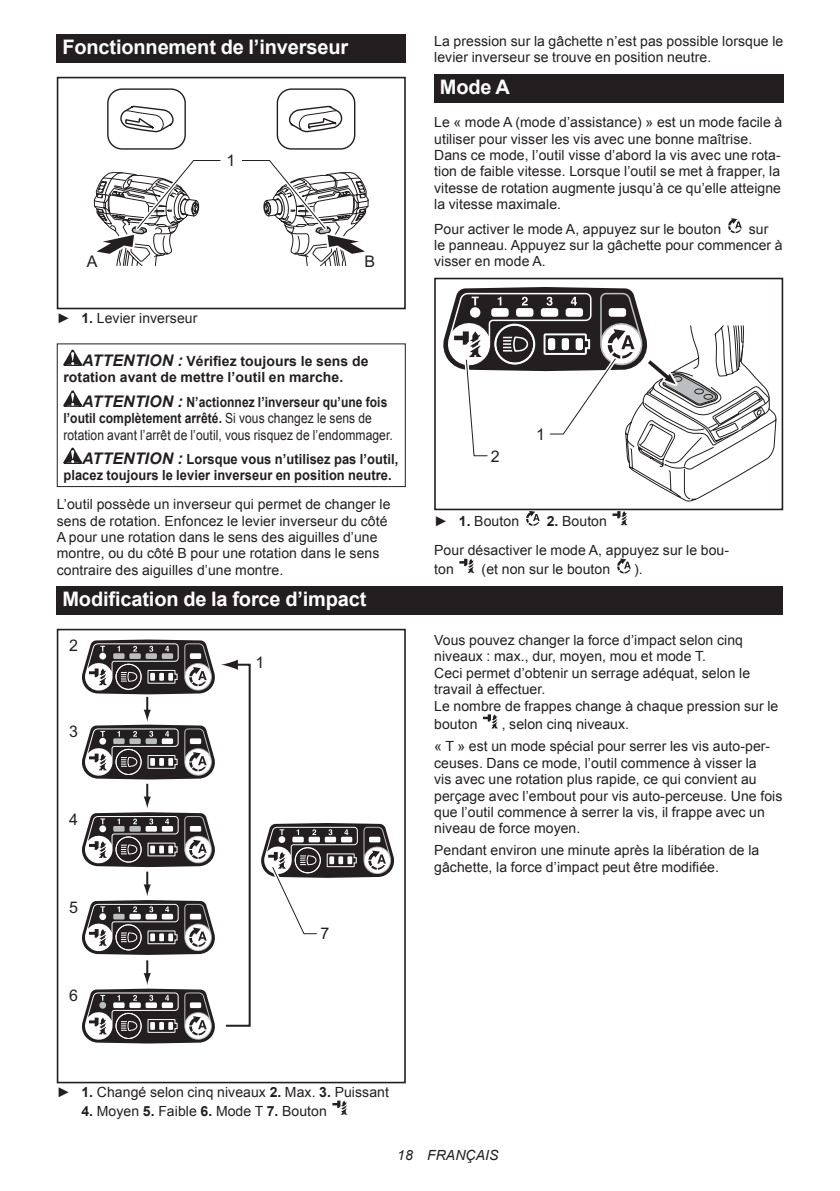
<style>
.page{position:relative;width:840px;height:1191px;background:#fff}
.page>*{position:absolute;margin:0;border:0;box-sizing:border-box;transform-origin:0 0}
.t1{font:700 20px "Arial";letter-spacing:-.01em;color:#fff}
.t2{font:16px "Arial";color:#231f20}
.t3{font:14px/16.4px "Arial";letter-spacing:.005em;color:#231f20}
.t4{font:14px/16.4px "Arial";letter-spacing:.005em;color:#231f20;scale:.86 1}
.t5{font:700 14px/16.4px "Arial";letter-spacing:.005em;color:#231f20;scale:.92 1}
.t6{font:700 14px/16.4px "Arial";letter-spacing:.005em;color:#231f20}
.t7{font:italic 14px "Arial";letter-spacing:.005em;color:#231f20}
.s1{font-weight:700}
.s2{font-style:italic;font-size:16px}
.s3{font-weight:700;font-style:italic;font-size:16px}
</style>
<div class="page">
<div style="left:57px;top:34px;width:348px;height:29px;background:#231f20"></div>
<svg style="left:107px;top:88px;width:249px;height:62px"></svg>
<div style="left:57px;top:77px;width:348px;height:232px;border:2px solid #231f20"></div>
<svg style="left:93px;top:160px;width:276px;height:106px"></svg>
<svg style="left:63px;top:349px;width:19px;height:17px"></svg>
<svg style="left:63px;top:390px;width:19px;height:17px"></svg>
<svg style="left:63px;top:447px;width:19px;height:17px"></svg>
<div style="left:57px;top:343px;width:348px;height:144px;border:1px solid #231f20"></div>
<div style="left:434px;top:74px;width:348px;height:28px;background:#231f20"></div>
<svg style="left:728px;top:218px;width:14px;height:15px"></svg>
<div style="left:434px;top:278px;width:348px;height:232px;border:2px solid #231f20"></div>
<svg style="left:443px;top:287px;width:333px;height:214px"></svg>
<svg style="left:526px;top:511px;width:14px;height:15px"></svg>
<svg style="left:612px;top:511px;width:15px;height:14px"></svg>
<svg style="left:459px;top:559px;width:15px;height:14px"></svg>
<svg style="left:617px;top:558px;width:14px;height:16px"></svg>
<div style="left:57px;top:586px;width:725px;height:28px;background:#231f20"></div>
<div style="left:57px;top:629px;width:348px;height:454px;border:2px solid #231f20"></div>
<svg style="left:221px;top:659px;width:30px;height:368px"></svg>
<svg style="left:82px;top:639px;width:133px;height:404px"></svg>
<svg style="left:261px;top:823px;width:133px;height:112px"></svg>
<svg style="left:332px;top:1100px;width:16px;height:15px"></svg>
<svg style="left:483px;top:714px;width:15px;height:15px"></svg>
<h1 class="t1" style="left:62px;top:34px;width:287px">Fonctionnement de l’inverseur</h1>
<p class="t2" style="left:226px;top:150px;width:10px">1</p>
<p class="t2" style="left:87px;top:250px;width:12px">A</p>
<p class="t2" style="left:364px;top:250px;width:12px">B</p>
<p class="t3" style="left:57px;top:310px;width:142px">► <span class="s1">1.</span> Levier inverseur</p>
<p class="t6" style="left:63px;top:353px;width:306px;text-indent:19px"><span class="s2">ATTENTION :</span> Vérifiez toujours le sens de rotation avant de mettre l’outil en marche.</p>
<p class="t4" style="left:63px;top:394px;width:384px;text-indent:19px"><span class="s3">ATTENTION :</span> <span class="s1">N’actionnez l’inverseur qu’une fois l’outil complètement arrêté.</span> Si vous changez le sens de rotation avant l’arrêt de l’outil, vous risquez de l’endommager.</p>
<p class="t5" style="left:63px;top:451px;width:365px;text-indent:19px"><span class="s2">ATTENTION :</span> Lorsque vous n’utilisez pas l’outil, placez toujours le levier inverseur en position neutre.</p>
<p class="t3" style="left:57px;top:496px;width:335px">L’outil possède un inverseur qui permet de changer le sens de rotation. Enfoncez le levier inverseur du côté A pour une rotation dans le sens des aiguilles d’une montre, ou du côté B pour une rotation dans le sens contraire des aiguilles d’une montre.</p>
<h1 class="t1" style="left:62px;top:585px;width:305px">Modification de la force d’impact</h1>
<p class="t2" style="left:69px;top:634px;width:10px">2</p>
<p class="t2" style="left:255px;top:652px;width:10px">1</p>
<p class="t2" style="left:69px;top:721px;width:10px">3</p>
<p class="t2" style="left:69px;top:808px;width:10px">4</p>
<p class="t2" style="left:69px;top:896px;width:10px">5</p>
<p class="t2" style="left:69px;top:985px;width:10px">6</p>
<p class="t2" style="left:320px;top:923px;width:10px">7</p>
<p class="t3" style="left:57px;top:1084px;width:333px">► <span class="s1">1.</span> Changé selon cinq niveaux <span class="s1">2.</span> Max. <span class="s1">3.</span> Puissant</p>
<p class="t3" style="left:81px;top:1102px;width:247px"><span class="s1">4.</span> Moyen <span class="s1">5.</span> Faible <span class="s1">6.</span> Mode T <span class="s1">7.</span> Bouton</p>
<p class="t3" style="left:434px;top:33px;width:350px">La pression sur la gâchette n’est pas possible lorsque le levier inverseur se trouve en position neutre.</p>
<h1 class="t1" style="left:439px;top:73px;width:72px">Mode A</h1>
<p class="t3" style="left:434px;top:114px;width:349px">Le « mode A (mode d’assistance) » est un mode facile à utiliser pour visser les vis avec une bonne maîtrise.<br>Dans ce mode, l’outil visse d’abord la vis avec une rota&shy;tion de faible vitesse. Lorsque l’outil se met à frapper, la vitesse de rotation augmente jusqu’à ce qu’elle atteigne la vitesse maximale.</p>
<p class="t3" style="left:434px;top:220px;width:288px">Pour activer le mode A, appuyez sur le bouton</p>
<p class="t3" style="left:434px;top:220px;width:350px;text-indent:314px">sur le panneau. Appuyez sur la gâchette pour commencer à visser en mode A.</p>
<p class="t2" style="left:490px;top:446px;width:10px">2</p>
<p class="t2" style="left:535px;top:424px;width:10px">1</p>
<p class="t3" style="left:434px;top:507px;width:296px;line-height:28.8px;text-indent:112px"><span class="s1">2.</span> Bouton<br>Pour désactiver le mode A, appuyez sur le bou-</p>
<p class="t3" style="left:434px;top:561px;width:21px">ton</p>
<p class="t3" style="left:481px;top:561px;width:130px">(et non sur le bouton</p>
<p class="t3" style="left:634px;top:561px;width:10px">).</p>
<p class="t3" style="left:434px;top:513px;width:86px">► <span class="s1">1.</span> Bouton</p>
<p class="t3" style="left:434px;top:632px;width:345px">Vous pouvez changer la force d’impact selon cinq niveaux : max., dur, moyen, mou et mode T.<br>Ceci permet d’obtenir un serrage adéquat, selon le travail à effectuer.<br>Le nombre de frappes change à chaque pression sur le</p>
<p class="t3" style="left:434px;top:716px;width:45px">bouton</p>
<p class="t3" style="left:434px;top:713px;width:337px;line-height:22px;text-indent:67px">, selon cinq niveaux.<br>« T » est un mode spécial pour serrer les vis auto-per-</p>
<p class="t3" style="left:434px;top:755px;width:349px">ceuses. Dans ce mode, l’outil commence à visser la<br>vis avec une rotation plus rapide, ce qui convient au perçage avec l’embout pour vis auto-perceuse. Une fois que l’outil commence à serrer la vis, il frappe avec un niveau de force moyen.</p>
<p class="t3" style="left:434px;top:842px;width:326px">Pendant environ une minute après la libération de la gâchette, la force d’impact peut être modifiée.</p>
<p class="t7" style="left:397px;top:1146px;width:103px">18 FRANÇAIS</p>
</div>
